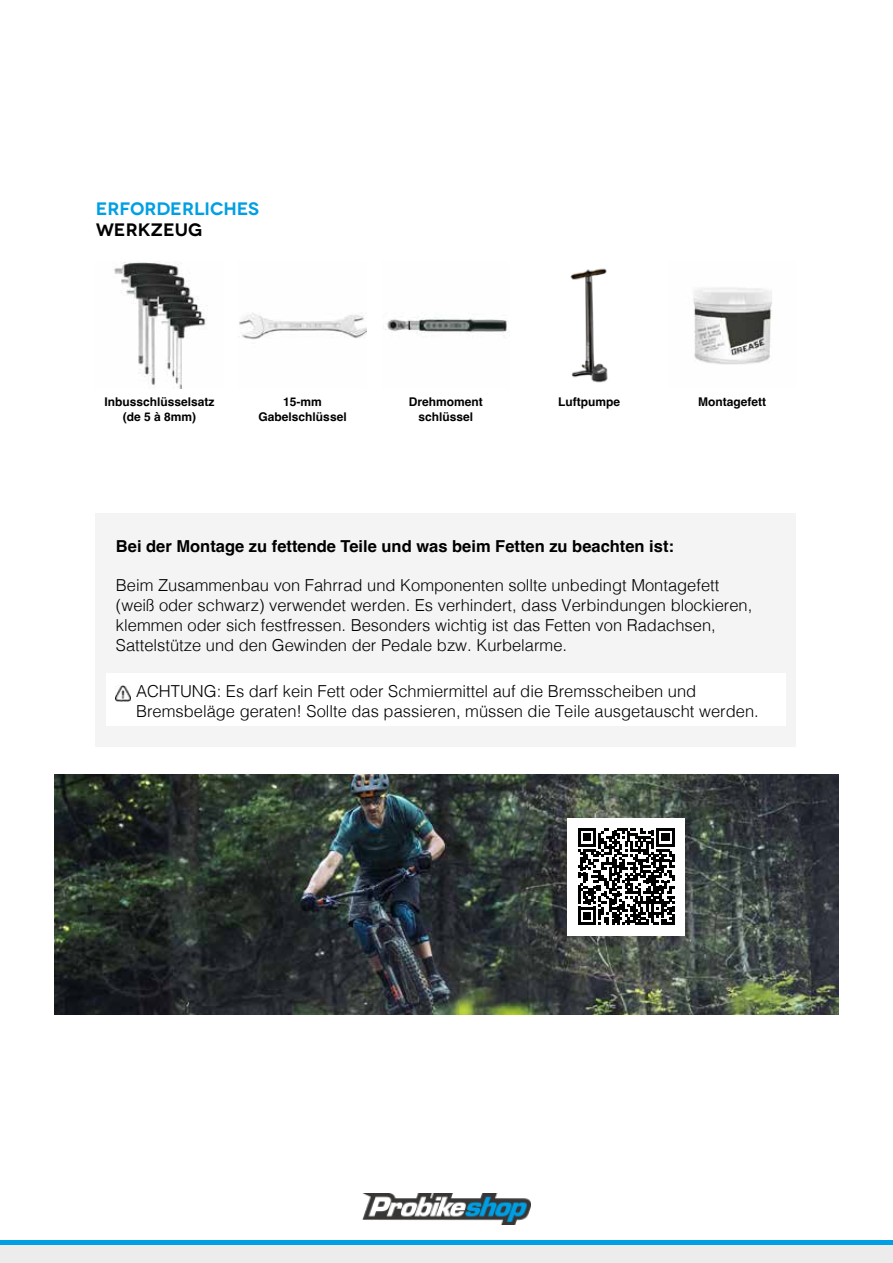
<style>
.page{position:relative;width:893px;height:1263px;background:#fff}
.page>*{position:absolute;margin:0;border:0;box-sizing:border-box;transform-origin:0 0}
.t1{font:600 18px "Novecentowide";color:#009fe3}
.t2{font:600 18px "Novecentowide";color:#000}
.t3{font:300 16.5px/19.8px "Helvetica";color:#000}
.t4{font:700 16.5px "Helvetica";color:#000}
.t5{font:700 12px/14.4px "Helvetica";color:#000;text-align:center}
</style>
<div class="page">
<div style="left:0;top:1244px;width:893px;height:19px;background:#ececec"></div>
<hr style="left:0;top:1240px;width:893px;height:4px;background:#009fe3">
<img style="left:362px;top:1193px;width:169px;height:32px">
<img style="left:54px;top:775px;width:785px;height:239px">
<div style="left:567px;top:818px;width:118px;height:117px;background:#fff"></div>
<svg style="left:578px;top:828px;width:97px;height:97px"></svg>
<img style="left:114px;top:261px;width:93px;height:128px">
<img style="left:239px;top:313px;width:127px;height:27px">
<img style="left:385px;top:317px;width:122px;height:16px">
<img style="left:570px;top:268px;width:38px;height:115px">
<img style="left:693px;top:287px;width:79px;height:78px">
<div style="left:96px;top:513px;width:700px;height:234px;background:#f5f4f4"></div>
<div style="left:107px;top:673px;width:679px;height:53px;background:#fff"></div>
<img style="left:116px;top:685px;width:15px;height:16px">
<p class="t1" style="left:96px;top:198px;width:165px">ERFORDERLICHES</p>
<p class="t2" style="left:96px;top:219px;width:108px">WERKZEUG</p>
<p class="t5" style="left:104px;top:396px;width:112px">Inbusschlüsselsatz (de 5 à 8mm)</p>
<p class="t5" style="left:259px;top:396px;width:90px">15-mm<br>Gabelschlüssel</p>
<p class="t5" style="left:409px;top:396px;width:76px">Drehmoment schlüssel</p>
<p class="t5" style="left:558px;top:396px;width:63px">Luftpumpe</p>
<p class="t5" style="left:698px;top:396px;width:69px">Montagefett</p>
<p class="t4" style="left:116px;top:536px;width:560px">Bei der Montage zu fettende Teile und was beim Fetten zu beachten ist:</p>
<p class="t3" style="left:116px;top:574px;width:638px">Beim Zusammenbau von Fahrrad und Komponenten sollte unbedingt Montagefett (weiß oder schwarz) verwendet werden. Es verhindert, dass Verbindungen blockieren, klemmen oder sich festfressen. Besonders wichtig ist das Fetten von Radachsen, Sattelstütze und den Gewinden der Pedale bzw. Kurbelarme.</p>
<p class="t3" style="left:136px;top:680px;width:624px">ACHTUNG: Es darf kein Fett oder Schmiermittel auf die Bremsscheiben und<br>Bremsbeläge geraten! Sollte das passieren, müssen die Teile ausgetauscht werden.</p>
</div>
